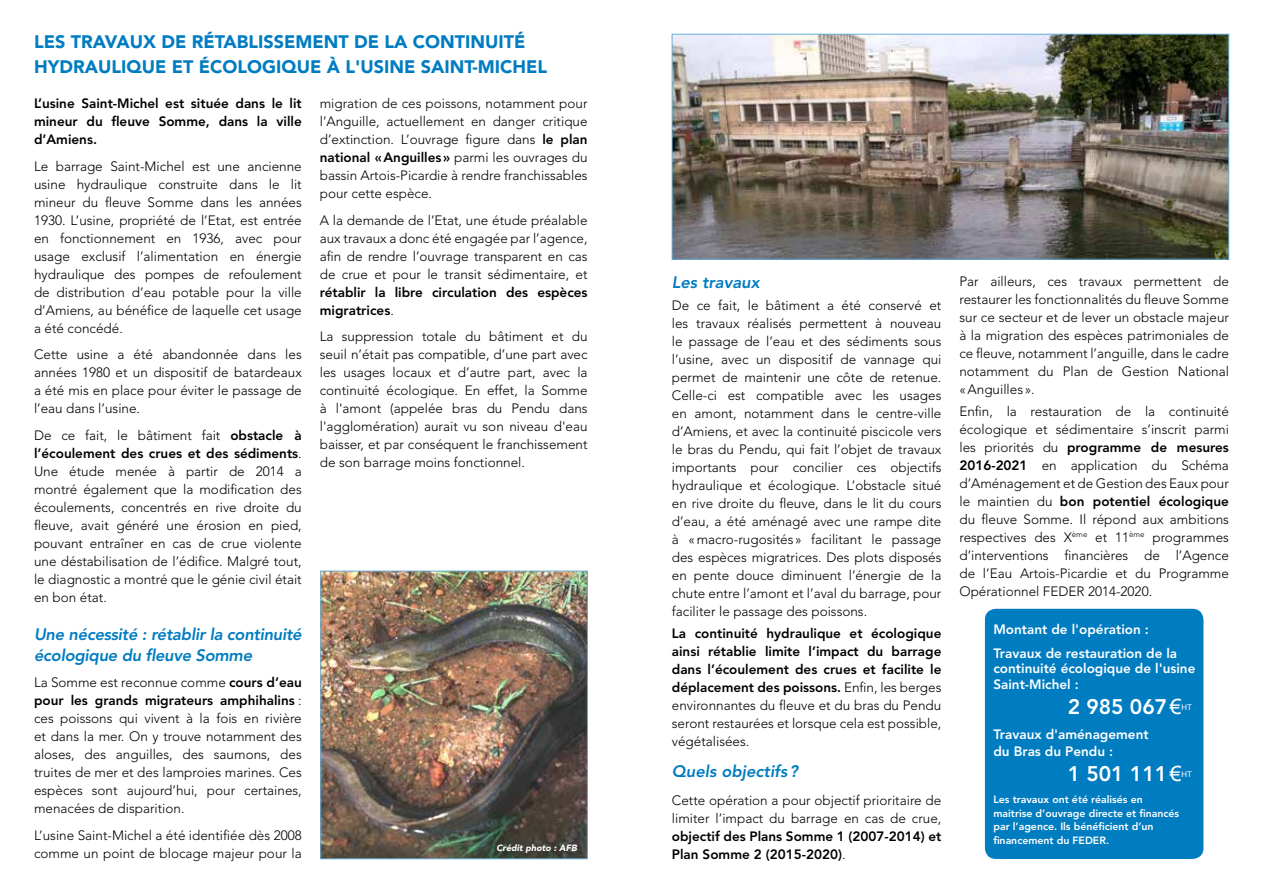
<style>
.page{position:relative;width:1263px;height:893px;background:#fff}
.page>*{position:absolute;margin:0;border:0;box-sizing:border-box;transform-origin:0 0}
.t1{font:800 21px "Avenir LT Std";color:#fff}
.t2{font:900 18px/25.5px "Avenir";color:#007cc1}
.t3{font:italic 800 16.5px/21px "Avenir LT Std";letter-spacing:-.015em;color:#007cc1}
.t4{font:300 13.5px/18px "Avenir LT Std";color:#000;text-align:justify}
.t5{font:800 13.5px/18px "Avenir LT Std";color:#000;text-align:justify}
.t6{font:800 13.5px/16.5px "Avenir LT Std";color:#fff}
.t7{font:800 10.5px/13.5px "Avenir LT Std";color:#fff}
.t8{font:italic 900 9px "Avenir LT Std";color:#fff}
.t9{font:7.8px "Arial";color:#fff}
.s1{font-weight:800}
.s2{font-weight:300}
.s3{font-family:"Arial";font-weight:400}
</style>
<div class="page">
<div style="left:985px;top:609px;width:218px;height:250px;background:#007cc1;border-radius:11px"></div>
<img style="left:323px;top:573px;width:263px;height:284px">
<div style="left:321px;top:571px;width:267px;height:288px;border:1px solid #66b0da"></div>
<img style="left:674px;top:36px;width:553px;height:221px">
<div style="left:672px;top:34px;width:557px;height:225px;border:1px solid #66b0da"></div>
<h2 class="t2" style="left:34px;top:29px;width:514px">LES TRAVAUX DE RÉTABLISSEMENT DE LA CONTINUITÉ<br>HYDRAULIQUE ET ÉCOLOGIQUE À L'USINE SAINT-MICHEL</h2>
<p class="t5" style="left:34px;top:95px;width:269px">L’usine Saint-Michel est située dans le lit mineur du fleuve Somme, dans la ville d’Amiens.</p>
<p class="t4" style="left:34px;top:157px;width:269px">Le barrage Saint-Michel est une ancienne usine hydraulique construite dans le lit mineur du fleuve Somme dans les années 1930. L’usine, propriété de l’Etat, est entrée en fonctionnement en 1936, avec pour usage exclusif l’alimentation en énergie hydraulique des pompes de refoulement de distribution d’eau potable pour la ville d’Amiens, au bénéfice de laquelle cet usage a été concédé.</p>
<p class="t4" style="left:34px;top:346px;width:269px">Cette usine a été abandonnée dans les années 1980 et un dispositif de batardeaux a été mis en place pour éviter le passage de l’eau dans l’usine.</p>
<p class="t4" style="left:34px;top:426px;width:269px">De ce fait, le bâtiment fait <span class="s1">obstacle à l’écoulement des crues et des sédiments</span>.<br>Une étude menée à partir de 2014 a montré également que la modification des écoulements, concentrés en rive droite du fleuve, avait généré une érosion en pied, pouvant entraîner en cas de crue violente une déstabilisation de l’édifice. Malgré tout, le diagnostic a montré que le génie civil était en bon état.</p>
<p class="t3" style="left:34px;top:624px;width:269px">Une nécessité : rétablir la continuité écologique du fleuve Somme</p>
<p class="t4" style="left:34px;top:674px;width:269px">La Somme est reconnue comme <span class="s1">cours d’eau pour les grands migrateurs amphihalins</span> : ces poissons qui vivent à la fois en rivière et dans la mer. On y trouve notamment des aloses, des anguilles, des saumons, des truites de mer et des lamproies marines. Ces espèces sont aujourd’hui, pour certaines, menacées de disparition.</p>
<p class="t4" style="left:34px;top:826px;width:269px">L’usine Saint-Michel a été identifiée dès 2008 comme un point de blocage majeur pour la</p>
<p class="t4" style="left:320px;top:95px;width:269px">migration de ces poissons, notamment pour l’Anguille, actuellement en danger critique d’extinction. L’ouvrage figure dans <span class="s1">le plan national «Anguilles»</span> parmi les ouvrages du bassin Artois-Picardie à rendre franchissables pour cette espèce.</p>
<p class="t4" style="left:320px;top:211px;width:269px">A la demande de l’Etat, une étude préalable aux travaux a donc été engagée par l’agence, afin de rendre l’ouvrage transparent en cas de crue et pour le transit sédimentaire, et</p>
<p class="t5" style="left:320px;top:283px;width:269px">rétablir la libre circulation des espèces migratrices<span class="s2">.</span></p>
<p class="t4" style="left:320px;top:328px;width:269px">La suppression totale du bâtiment et du seuil n’était pas compatible, d’une part avec les usages locaux et d’autre part, avec la continuité écologique. En effet, la Somme à l'amont (appelée bras du Pendu dans l'agglomération) aurait vu son niveau d'eau baisser, et par conséquent le franchissement de son barrage moins fonctionnel.</p>
<p class="t8" style="left:496px;top:842px;width:82px">Crédit photo : AFB</p>
<p class="t3" style="left:672px;top:272px;width:89px">Les travaux</p>
<p class="t4" style="left:672px;top:296px;width:271px">De ce fait, le bâtiment a été conservé et les travaux réalisés permettent à nouveau le passage de l’eau et des sédiments sous l’usine, avec un dispositif de vannage qui permet de maintenir une côte de retenue.<br>Celle-ci est compatible avec les usages en amont, notamment dans le centre-ville d’Amiens, et avec la continuité piscicole vers le bras du Pendu, qui fait l’objet de travaux importants pour concilier ces objectifs hydraulique et écologique. L’obstacle situé en rive droite du fleuve, dans le lit du cours d’eau, a été aménagé avec une rampe dite à «macro-rugosités » facilitant le passage des espèces migratrices. Des plots disposés en pente douce diminuent l’énergie de la chute entre l’amont et l’aval du barrage, pour faciliter le passage des poissons.</p>
<p class="t5" style="left:672px;top:625px;width:271px">La continuité hydraulique et écologique ainsi rétablie limite l’impact du barrage dans l’écoulement des crues et facilite le déplacement des poissons. <span class="s2">Enfin, les berges environnantes du fleuve et du bras du Pendu seront restaurées et lorsque cela est possible, végétalisées.</span></p>
<p class="t3" style="left:672px;top:761px;width:128px">Quels objectifs?</p>
<p class="t4" style="left:672px;top:791px;width:271px">Cette opération a pour objectif prioritaire de limiter l’impact du barrage en cas de crue,</p>
<p class="t5" style="left:672px;top:827px;width:271px">objectif des Plans Somme 1 (2007-2014) et<br>Plan Somme 2 (2015-2020)<span class="s2">.</span></p>
<p class="t4" style="left:959px;top:272px;width:271px">Par ailleurs, ces travaux permettent de restaurer les fonctionnalités du fleuve Somme sur ce secteur et de lever un obstacle majeur à la migration des espèces patrimoniales de ce fleuve, notamment l’anguille, dans le cadre notamment du Plan de Gestion National «Anguilles ».</p>
<p class="t4" style="left:959px;top:402px;width:271px">Enfin, la restauration de la continuité écologique et sédimentaire s’inscrit parmi les priorités du <span class="s1">programme de mesures 2016-2021</span> en application du Schéma d’Aménagement et de Gestion des Eaux pour le maintien du <span class="s1">bon potentiel écologique </span>du fleuve Somme. Il répond aux ambitions respectives des X<sup>ème</sup> et 11<sup>ème</sup> programmes d’interventions financières de l’Agence de l’Eau Artois-Picardie et du Programme Opérationnel FEDER 2014-2020.</p>
<p class="t6" style="left:993px;top:618px;width:185px;line-height:23.5px">Montant de l'opération :<br>Travaux de restauration de la</p>
<p class="t6" style="left:993px;top:660px;width:204px">continuité écologique de l'usine<br>Saint-Michel :</p>
<h1 class="t1" style="left:1068px;top:695px;width:115px">2 985 067<span class="s3">€</span></h1>
<p class="t9" style="left:1181px;top:702px;width:12px">HT</p>
<p class="t6" style="left:993px;top:727px;width:157px">Travaux d'aménagement du Bras du Pendu :</p>
<h1 class="t1" style="left:1068px;top:761px;width:115px">1 501 111<span class="s3">€</span></h1>
<p class="t9" style="left:1181px;top:768px;width:12px">HT</p>
<p class="t7" style="left:993px;top:793px;width:187px">Les travaux ont été réalisés en maitrise d’ouvrage directe et financés par l’agence. Ils bénéficient d’un financement du FEDER.</p>
</div>
